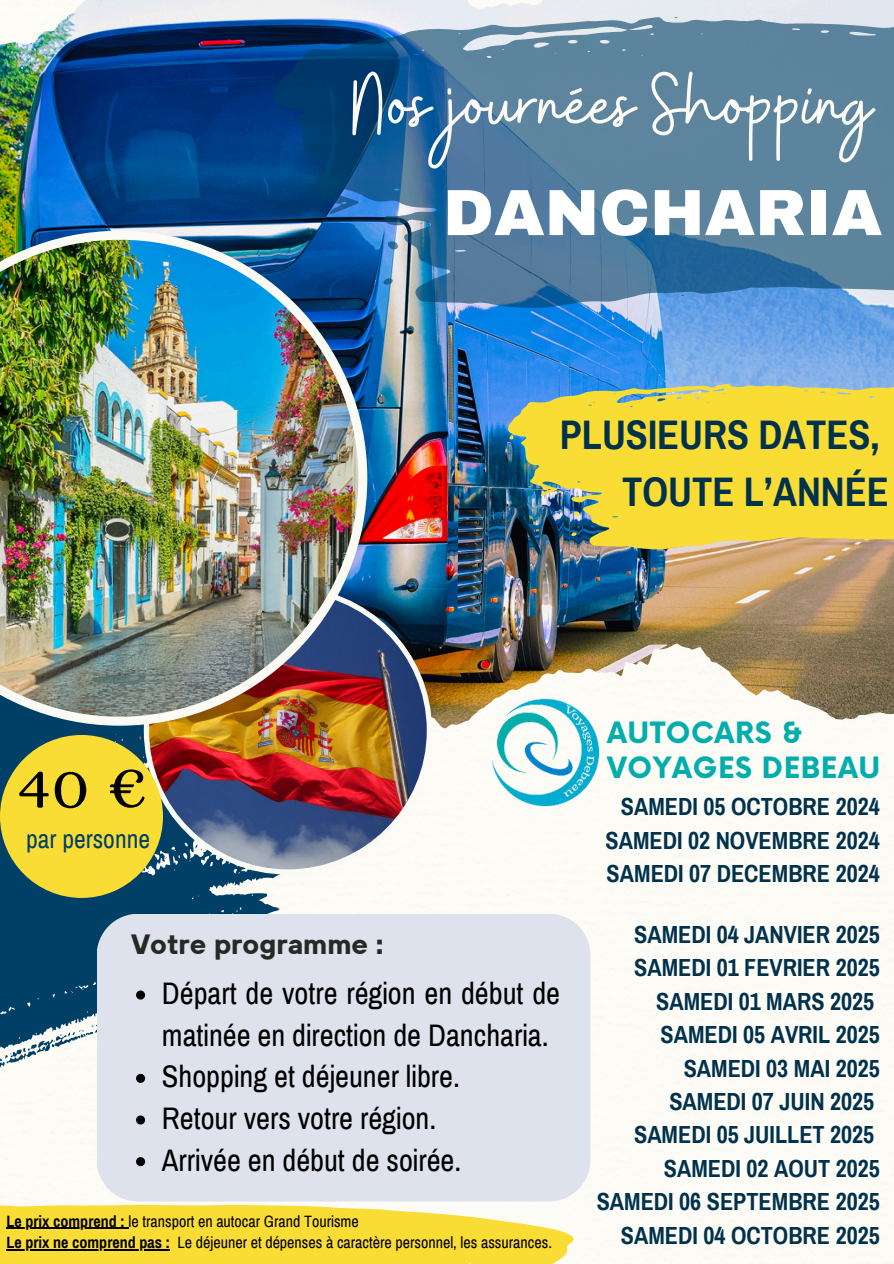
<style>
.page{position:relative;width:894px;height:1264px;background:#fff}
.page>*{position:absolute;margin:0;border:0;box-sizing:border-box;transform-origin:0 0}
.t1{font:88.65px "Buffalo";color:#fbfaf5}
.t2{font:66.15px "Alice";color:#000}
.t3{font:900 65.25px "Archivo";color:#fff}
.t4{font:700 40.35px/56.4px "Archivo Narrow";color:#00314d;text-align:right}
.t5{font:30.45px/41.5px "Archivo Narrow";color:#000}
.t6{font:700 28.65px/34.8px "Now";letter-spacing:.02em;color:#01adad}
.t7{font:700 27.75px "TT Hoves";color:#272926}
.t8{font:25.65px "Archivo Narrow";color:#004066}
.t9{font:700 24.15px/33.5px "Archivo Narrow";color:#00314d;text-align:justify}
.t10{font:16.05px/21.3px "Archivo Narrow";color:#000}
.s1{font-weight:700}
</style>
<div class="page">
<img style="left:0;top:0;width:893px;height:1263px">
<svg style="left:0;top:1178px;width:632px;height:85px;fill:#fadd34"></svg>
<img style="left:192px;top:0;width:701px;height:651px">
<svg style="left:508px;top:384px;width:385px;height:165px;fill:#fadd34"></svg>
<svg style="left:573px;top:511px;width:6px;height:5px"></svg>
<svg style="left:571px;top:532px;width:6px;height:4px"></svg>
<svg style="left:509px;top:434px;width:4px;height:5px"></svg>
<svg style="left:0;top:725px;width:280px;height:415px;fill:#004066"></svg>
<svg style="left:272px;top:17px;width:621px;height:291px;fill:#5c849d"></svg>
<svg style="left:386px;top:241px;width:12px;height:8px"></svg>
<svg style="left:383px;top:278px;width:10px;height:7px"></svg>
<svg style="left:275px;top:106px;width:7px;height:9px"></svg>
<img style="left:144px;top:586px;width:288px;height:288px">
<img style="left:0;top:231px;width:367px;height:494px">
<div style="left:0;top:735px;width:163px;height:162px;background:#fadd34;border-radius:50%"></div>
<img style="left:471px;top:696px;width:149px;height:112px">
<div style="left:97px;top:913px;width:493px;height:288px;background:#dde2ec"></div>
<svg style="left:136px;top:990px;width:9px;height:9px"></svg>
<svg style="left:136px;top:1073px;width:9px;height:9px"></svg>
<svg style="left:136px;top:1115px;width:9px;height:9px"></svg>
<svg style="left:136px;top:1157px;width:9px;height:9px"></svg>
<hr style="left:6px;top:1227px;width:122px;height:1px;background:#000">
<hr style="left:6px;top:1249px;width:164px;height:1px;background:#000">
<h1 class="t1" style="left:352px;top:53px;width:520px">Nos journées Shopping</h1>
<h3 class="t3" style="left:443px;top:173px;width:441px">DANCHARIA</h3>
<h2 class="t2" style="left:18px;top:749px;width:131px">40 €</h2>
<p class="t8" style="left:26px;top:823px;width:125px">par personne</p>
<h3 class="t4" style="left:559px;top:407px;width:330px">PLUSIEURS DATES,<br>TOUTE L’ANNÉE</h3>
<p class="t6" style="left:607px;top:714px;width:274px">AUTOCARS &amp;<br>VOYAGES DEBEAU</p>
<p class="t9" style="left:605px;top:790px;width:276px;text-indent:15px">SAMEDI 05 OCTOBRE 2024<br>SAMEDI 02 NOVEMBRE 2024<br>SAMEDI 07 DECEMBRE 2024</p>
<p class="t7" style="left:131px;top:925px;width:254px">Votre programme :</p>
<p class="t5" style="left:162px;top:973px;width:399px">Départ de votre région en début de matinée en direction de Dancharia.<br>Shopping et déjeuner libre.<br>Retour vers votre région.<br>Arrivée en début de soirée.</p>
<p class="t10" style="left:6px;top:1210px;width:547px"><span class="s1">Le prix comprend :</span> le transport en autocar Grand Tourisme<br><span class="s1">Le prix ne comprend pas :</span> Le déjeuner et dépenses à caractère personnel, les assurances.</p>
<p class="t9" style="left:596px;top:917px;width:284px;text-align:right">SAMEDI 04 JANVIER 2025<br>SAMEDI 01 FEVRIER 2025<br>SAMEDI 01 MARS 2025<br>SAMEDI 05 AVRIL 2025<br>SAMEDI 03 MAI 2025<br>SAMEDI 07 JUIN 2025<br>SAMEDI 05 JUILLET 2025<br>SAMEDI 02 AOUT 2025<br>SAMEDI 06 SEPTEMBRE 2025<br>SAMEDI 04 OCTOBRE 2025</p>
</div>
